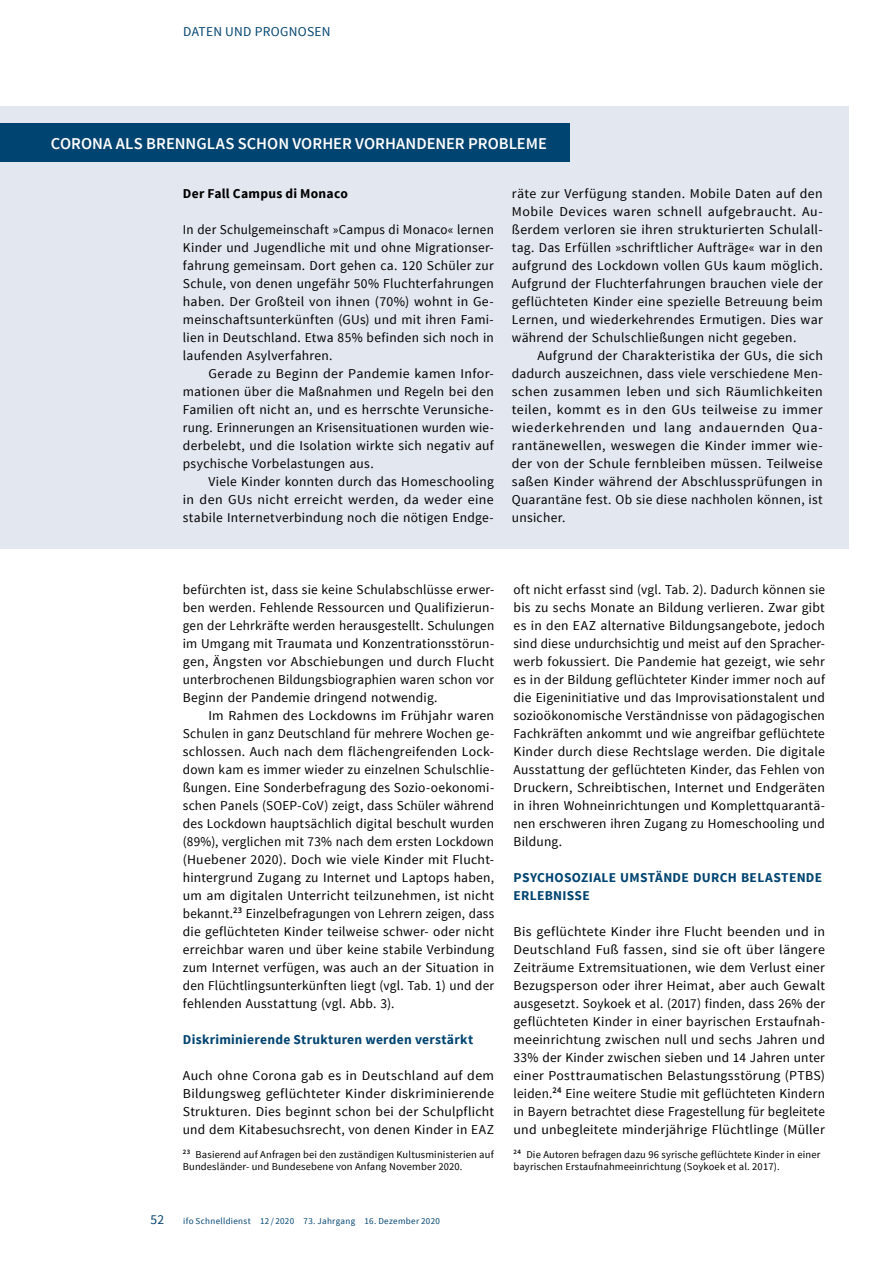
<style>
.page{position:relative;width:893px;height:1263px;background:#fff}
.page>*{position:absolute;margin:0;border:0;box-sizing:border-box;transform-origin:0 0}
.t1{font:600 16.5px "Source Sans Pro";color:#fff}
.t2{font:13.5px/18px "Source Sans Pro";letter-spacing:.02em;color:#000;text-align:justify}
.t3{font:700 13.5px/18px "Source Sans Pro";letter-spacing:.02em;color:#004471}
.t4{font:700 13.5px "Source Sans Pro";letter-spacing:.02em;color:#000}
.t5{font:13.5px "Source Sans Pro";letter-spacing:.02em;color:#004471}
.t6{font:10.5px/12px "Source Sans Pro";letter-spacing:.015em;color:#000}
.t7{font:9px "Source Sans Pro";letter-spacing:.035em;color:#004471}
</style>
<div class="page">
<div style="left:0;top:106px;width:848px;height:442px;background:#e3e7f0"></div>
<div style="left:0;top:124px;width:570px;height:38px;background:#004471"></div>
<p class="t5" style="left:183px;top:23px;width:149px">DATEN UND PROGNOSEN</p>
<p class="t1" style="left:51px;top:133px;width:497px">CORONA ALS BRENNGLAS SCHON VORHER VORHANDENER PROBLEME</p>
<p class="t4" style="left:183px;top:185px;width:167px">Der Fall Campus di Monaco</p>
<p class="t2" style="left:183px;top:221px;width:312px">In der Schulgemeinschaft »Campus di Monaco« lernen Kinder und Jugendliche mit und ohne Migrationser&shy;fahrung gemeinsam. Dort gehen ca. 120 Schüler zur Schule, von denen ungefähr 50% Fluchterfahrungen haben. Der Großteil von ihnen (70%) wohnt in Ge&shy;meinschaftsunterkünften (GUs) und mit ihren Fami&shy;lien in Deutschland. Etwa 85% befinden sich noch in laufenden Asylverfahren.</p>
<p class="t2" style="left:183px;top:365px;width:312px;text-indent:26px">Gerade zu Beginn der Pandemie kamen Infor&shy;mationen über die Maßnahmen und Regeln bei den Familien oft nicht an, und es herrschte Verunsiche&shy;rung. Erinnerungen an Krisensituationen wurden wie&shy;derbelebt, und die Isolation wirkte sich negativ auf psychische Vorbelastungen aus.</p>
<p class="t2" style="left:183px;top:473px;width:312px;text-indent:26px">Viele Kinder konnten durch das Homeschooling in den GUs nicht erreicht werden, da weder eine stabile Internetverbindung noch die nötigen Endge-</p>
<p class="t2" style="left:512px;top:185px;width:312px">räte zur Verfügung standen. Mobile Daten auf den Mobile Devices waren schnell aufgebraucht. Au&shy;ßerdem verloren sie ihren strukturierten Schulall&shy;tag. Das Erfüllen »schriftlicher Aufträge« war in den aufgrund des Lockdown vollen GUs kaum möglich.<br>Aufgrund der Fluchterfahrungen brauchen viele der geflüchteten Kinder eine spezielle Betreuung beim Lernen, und wiederkehrendes Ermutigen. Dies war während der Schulschließungen nicht gegeben.</p>
<p class="t2" style="left:512px;top:347px;width:313px;text-indent:26px">Aufgrund der Charakteristika der GUs, die sich dadurch auszeichnen, dass viele verschiedene Men&shy;schen zusammen leben und sich Räumlichkeiten teilen, kommt es in den GUs teilweise zu immer wiederkehrenden und lang andauernden Qua&shy;rantänewellen, weswegen die Kinder immer wie&shy;der von der Schule fernbleiben müssen. Teilweise saßen Kinder während der Abschlussprüfungen in Quarantäne fest. Ob sie diese nachholen können, ist unsicher.</p>
<p class="t2" style="left:183px;top:581px;width:313px">befürchten ist, dass sie keine Schulabschlüsse erwer&shy;ben werden. Fehlende Ressourcen und Qualifizierun&shy;gen der Lehrkräfte werden herausgestellt. Schulungen im Umgang mit Traumata und Konzentrationsstörun&shy;gen, Ängsten vor Abschiebungen und durch Flucht unterbrochenen Bildungsbiographien waren schon vor Beginn der Pandemie dringend notwendig.</p>
<p class="t2" style="left:183px;top:707px;width:313px;text-indent:26px">Im Rahmen des Lockdowns im Frühjahr waren Schulen in ganz Deutschland für mehrere Wochen ge&shy;schlossen. Auch nach dem flächengreifenden Lock&shy;down kam es immer wieder zu einzelnen Schulschlie&shy;ßungen. Eine Sonderbefragung des Sozio-oekonomi&shy;schen Panels (SOEP-CoV) zeigt, dass Schüler während des Lockdown hauptsächlich digital beschult wurden (89%), verglichen mit 73% nach dem ersten Lockdown (Huebener 2020). Doch wie viele Kinder mit Flucht&shy;hintergrund Zugang zu Internet und Laptops haben, um am digitalen Unterricht teilzunehmen, ist nicht bekannt.<sup>23</sup> Einzelbefragungen von Lehrern zeigen, dass die geflüchteten Kinder teilweise schwer- oder nicht erreichbar waren und über keine stabile Verbindung zum Internet verfügen, was auch an der Situation in den Flüchtlingsunterkünften liegt (vgl. Tab. 1) und der fehlenden Ausstattung (vgl. Abb. 3).</p>
<p class="t3" style="left:183px;top:1031px;width:292px">Diskriminierende Strukturen werden verstärkt</p>
<p class="t2" style="left:183px;top:1067px;width:313px">Auch ohne Corona gab es in Deutschland auf dem Bildungsweg geflüchteter Kinder diskriminierende Strukturen. Dies beginnt schon bei der Schulpflicht und dem Kitabesuchsrecht, von denen Kinder in EAZ</p>
<p class="t6" style="left:183px;top:1149px;width:312px"><sup>23</sup> Basierend auf Anfragen bei den zuständigen Kultusministerien auf<br>Bundesländer- und Bundesebene von Anfang November 2020.</p>
<p class="t5" style="left:150px;top:1211px;width:15px">52</p>
<p class="t7" style="left:183px;top:1215px;width:258px">ifo Schnelldienst 12 / 2020 73. Jahrgang 16. Dezember 2020</p>
<p class="t2" style="left:514px;top:581px;width:313px">oft nicht erfasst sind (vgl. Tab. 2). Dadurch können sie bis zu sechs Monate an Bildung verlieren. Zwar gibt es in den EAZ alternative Bildungsangebote, jedoch sind diese undurchsichtig und meist auf den Spracher&shy;werb fokussiert. Die Pandemie hat gezeigt, wie sehr es in der Bildung geflüchteter Kinder immer noch auf die Eigeninitiative und das Improvisationstalent und sozioökonomische Verständnisse von pädagogischen Fachkräften ankommt und wie angreifbar geflüchtete Kinder durch diese Rechtslage werden. Die digitale Ausstattung der geflüchteten Kinder, das Fehlen von Druckern, Schreibtischen, Internet und Endgeräten in ihren Wohneinrichtungen und Komplettquarantä&shy;nen erschweren ihren Zugang zu Homeschooling und Bildung.</p>
<p class="t3" style="left:514px;top:869px;width:310px">PSYCHOSOZIALE UMSTÄNDE DURCH BELASTENDE<br>ERLEBNISSE</p>
<p class="t2" style="left:514px;top:923px;width:313px">Bis geflüchtete Kinder ihre Flucht beenden und in Deutschland Fuß fassen, sind sie oft über längere Zeiträume Extremsituationen, wie dem Verlust einer Bezugsperson oder ihrer Heimat, aber auch Gewalt ausgesetzt. Soykoek et al. (2017) finden, dass 26% der geflüchteten Kinder in einer bayrischen Erstaufnah&shy;meeinrichtung zwischen null und sechs Jahren und 33% der Kinder zwischen sieben und 14 Jahren unter einer Posttraumatischen Belastungsstörung (PTBS) leiden.<sup>24</sup> Eine weitere Studie mit geflüchteten Kindern in Bayern betrachtet diese Fragestellung für begleitete und unbegleitete minderjährige Flüchtlinge (Müller</p>
<p class="t6" style="left:514px;top:1149px;width:308px"><sup>24</sup> Die Autoren befragen dazu 96 syrische geflüchtete Kinder in einer bayrischen Erstaufnahmeeinrichtung (Soykoek et al. 2017).</p>
</div>
